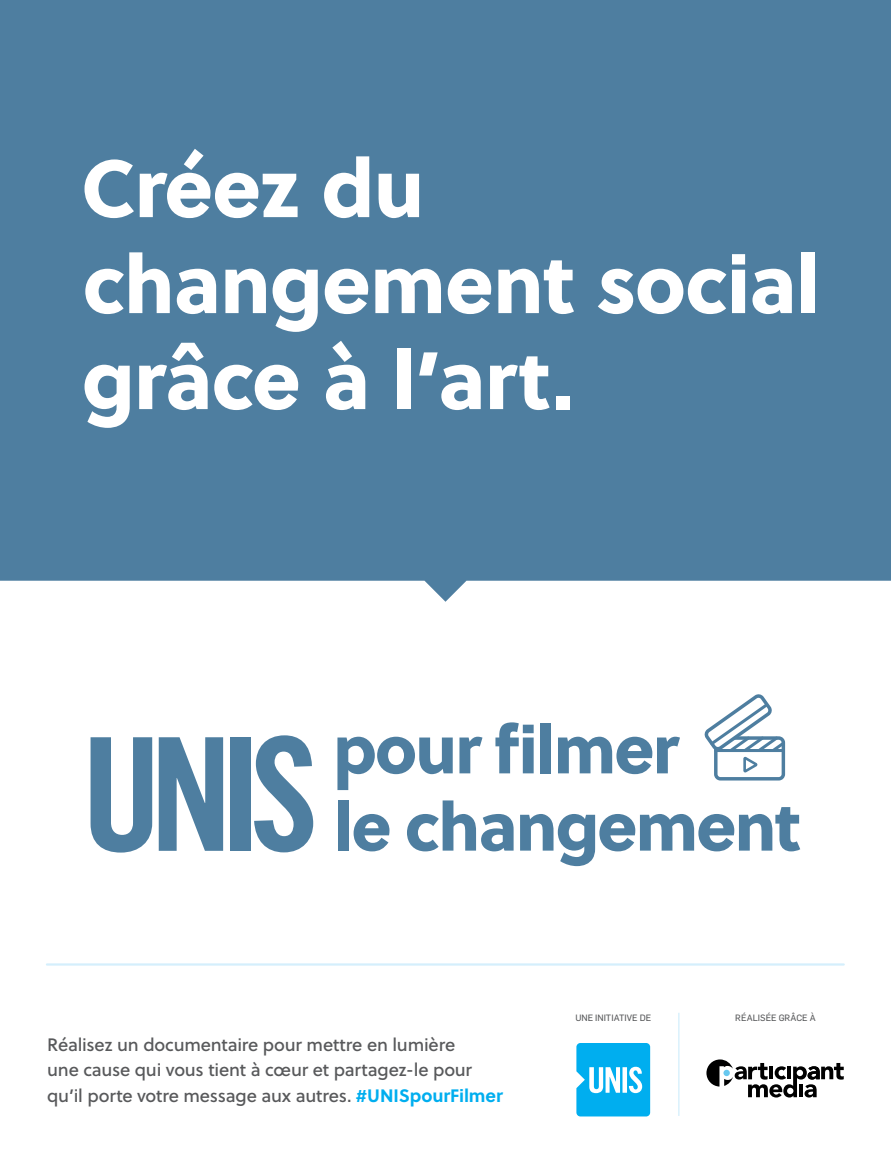
<style>
.page{position:relative;width:891px;height:1161px;background:#fff}
.page>*{position:absolute;margin:0;border:0;box-sizing:border-box;transform-origin:0 0}
.t1{font:81px/96px "Soleil Xb";letter-spacing:-.005em;color:#fff}
.t2{font:66.9px/77.2px "Soleil Xb";letter-spacing:-.025em;color:#4e7ea0}
.t3{font:18px/25.5px "Soleil Bk";letter-spacing:-.015em;color:#58595b}
.t4{font:9px "Flama Basic";letter-spacing:.005em;color:#58595b}
.s1{font-family:"Soleil";font-weight:700;color:#00aeef}
</style>
<div class="page">
<hr style="left:47px;top:963px;width:797px;height:3px;background:#d4effc">
<svg style="left:706px;top:1059px;width:138px;height:39px"></svg>
<div style="left:0;top:0;width:891px;height:602px;background:#4e7ea0"></div>
<div style="left:714px;top:736px;width:71px;height:45px;border:3px solid #4e7ea0;border-radius:5px"></div>
<svg style="left:704px;top:694px;width:82px;height:79px"></svg>
<svg style="left:91px;top:737px;width:61px;height:116px"></svg>
<svg style="left:159px;top:737px;width:64px;height:114px"></svg>
<div style="left:230px;top:737px;width:20px;height:114px;background:#4e7ea0"></div>
<svg style="left:254px;top:735px;width:59px;height:117px"></svg>
<svg style="left:576px;top:1043px;width:74px;height:73px;background:#2cbbf1"></svg>
<hr style="left:679px;top:1013px;width:1px;height:103px;background:#c7eafb">
<h1 class="t1" style="left:81px;top:136px;width:740px">Créez du changement social grâce à l’art.</h1>
<h2 class="t2" style="left:333px;top:707px;width:469px">pour filmer<br>le changement</h2>
<p class="t3" style="left:47px;top:1031px;width:457px">Réalisez un documentaire pour mettre en lumière<br>une cause qui vous tient à cœur et partagez-le pour qu’il porte votre message aux autres. <span class="s1">#UNISpourFilmer</span></p>
<p class="t4" style="left:575px;top:1012px;width:77px">UNE INITIATIVE DE</p>
<p class="t4" style="left:735px;top:1012px;width:82px">RÉALISÉE GRÂCE À</p>
</div>
